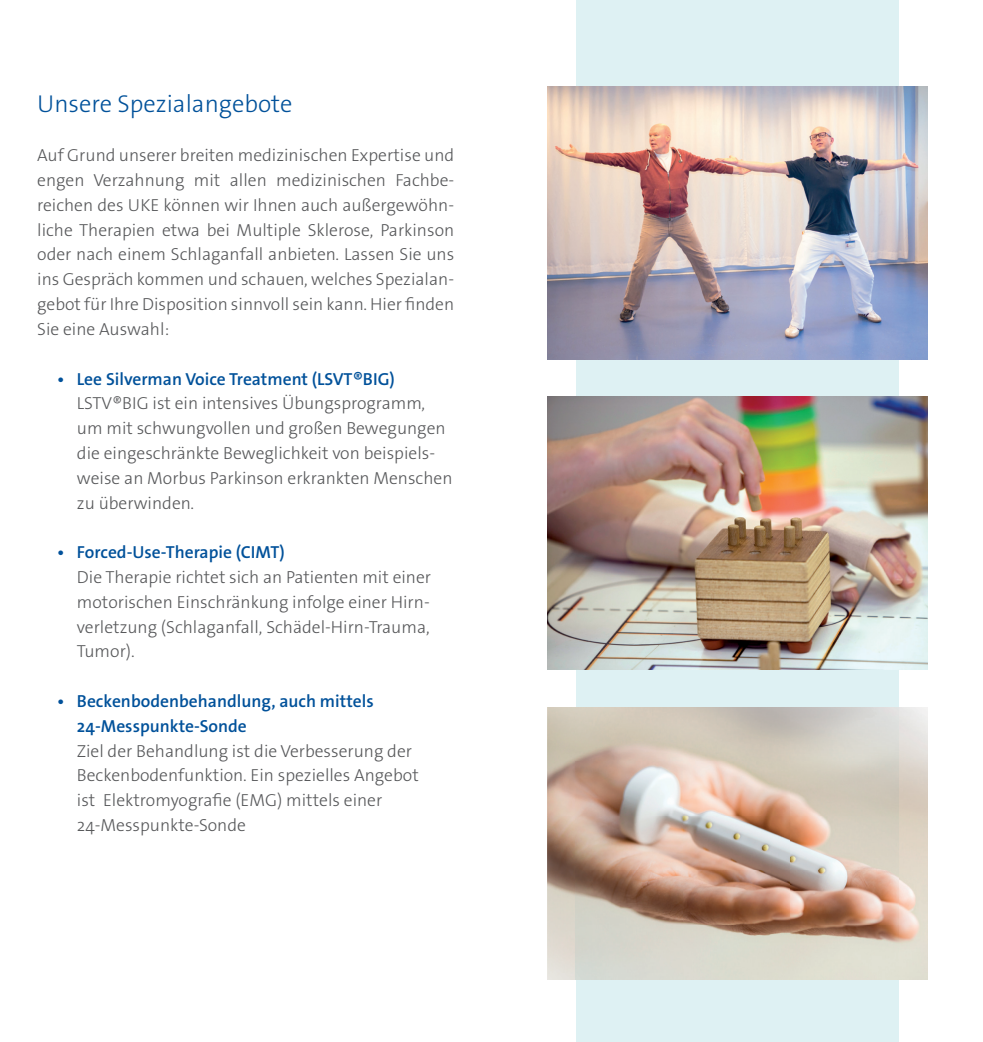
<style>
.page{position:relative;width:983px;height:1042px;background:#fff}
.page>*{position:absolute;margin:0;border:0;box-sizing:border-box;transform-origin:0 0}
.t1{font:300 24.5px "The Sans Os F";color:#01519a}
.t2{font:300 17.5px/24.8px "The Sans Os F";color:#57585a;text-align:justify}
.t3{font:600 17.5px/24.8px "The Sans Os F";color:#01519a}
</style>
<div class="page">
<div style="left:575px;top:0;width:323px;height:1042px;background:#def1f3"></div>
<img style="left:547px;top:397px;width:379px;height:273px">
<img style="left:547px;top:87px;width:379px;height:273px">
<img style="left:547px;top:707px;width:379px;height:273px">
<h1 class="t1" style="left:37px;top:88px;width:257px">Unsere Spezialangebote</h1>
<p class="t2" style="left:37px;top:143px;width:418px">Auf Grund unserer breiten medizinischen Expertise und engen Verzahnung mit allen medizinischen Fachbe&shy;reichen des UKE können wir Ihnen auch außergewöhn&shy;liche Therapien etwa bei Multiple Sklerose, Parkinson oder nach einem Schlaganfall anbieten. Lassen Sie uns ins Gespräch kommen und schauen, welches Spezialan&shy;gebot für Ihre Disposition sinnvoll sein kann. Hier finden Sie eine Auswahl:</p>
<p class="t3" style="left:57px;top:366px;width:339px">• Lee Silverman Voice Treatment (LSVT®BIG)</p>
<p class="t2" style="left:77px;top:391px;width:377px;text-align:left">LSTV®BIG ist ein intensives Übungsprogramm, um mit schwungvollen und großen Bewegungen die eingeschränkte Beweglichkeit von beispiels&shy;weise an Morbus Parkinson erkrankten Menschen zu überwinden.</p>
<p class="t3" style="left:57px;top:540px;width:229px">• Forced-Use-Therapie (CIMT)</p>
<p class="t2" style="left:77px;top:565px;width:355px">Die Therapie richtet sich an Patienten mit einer motorischen Einschränkung infolge einer Hirn&shy;verletzung (Schlaganfall, Schädel-Hirn-Trauma, Tumor).</p>
<p class="t3" style="left:77px;top:689px;width:298px;text-indent:-20px">• Beckenbodenbehandlung, auch mittels<br>24-Messpunkte-Sonde</p>
<p class="t2" style="left:77px;top:738px;width:343px;text-align:left">Ziel der Behandlung ist die Verbesserung der Beckenbodenfunktion. Ein spezielles Angebot ist Elektromyografie (EMG) mittels einer 24-Messpunkte-Sonde</p>
</div>
